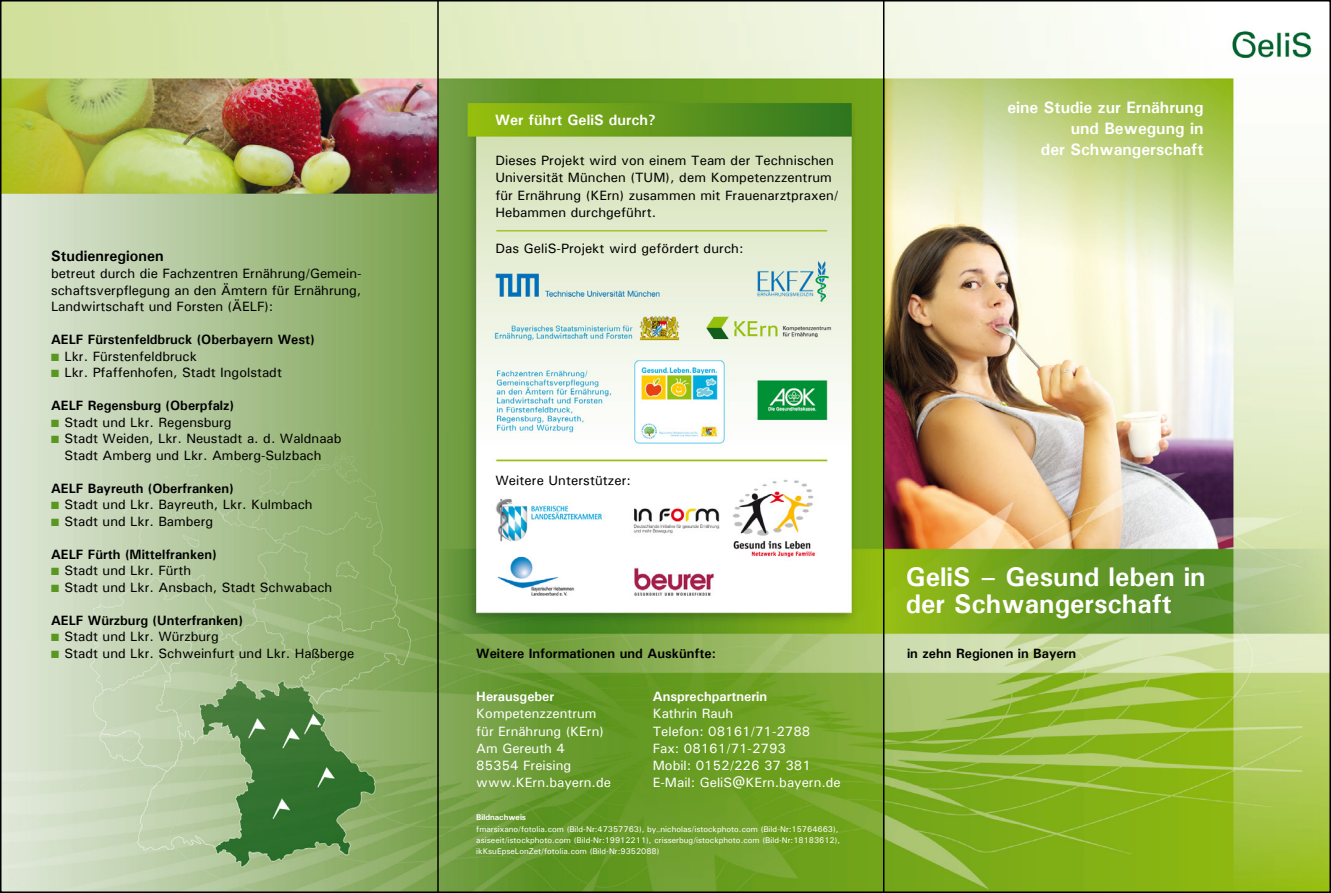
<style>
.page{position:relative;width:1331px;height:893px;background:#fff}
.page>*{position:absolute;margin:0;border:0;box-sizing:border-box;transform-origin:0 0}
.t1{font:700 27px/27px "Univers";color:#fff}
.t2{font:700 16.5px/21px "Univers";color:#fff;text-align:right}
.t3{font:700 15px "Univers";letter-spacing:.005em;color:#fff}
.t4{font:700 15px "Univers";letter-spacing:.005em;color:#000}
.t5{font:500 13.5px/16.5px "Univers";color:#000;text-align:justify}
.t6{font:700 13.5px "Univers";color:#000}
.t7{font:500 13.5px/17.2px "Univers";color:#fff}
.t8{font:700 13.5px "Univers";color:#fff}
.t9{font:500 8.25px/11.2px "Univers";color:#fff}
.t10{font:700 8.25px "Univers";color:#fff}
.s1{color:#599720}
</style>
<div class="page">
<img style="left:3px;top:3px;width:1325px;height:887px">
<hr style="left:437px;top:0;width:2px;height:893px;background:#000">
<hr style="left:883px;top:0;width:1px;height:893px;background:#000">
<p class="t4" style="left:51px;top:246px;width:114px">Studienregionen</p>
<p class="t5" style="left:51px;top:265px;width:312px">betreut durch die Fachzentren Ernährung/Gemein&shy;schaftsverpflegung an den Ämtern für Ernährung, Landwirtschaft und Forsten (ÄELF):</p>
<p class="t6" style="left:51px;top:331px;width:265px">AELF Fürstenfeldbruck (Oberbayern West)</p>
<p class="t5" style="left:51px;top:348px;width:148px"><span class="s1">■</span> Lkr. Fürstenfeldbruck</p>
<p class="t5" style="left:51px;top:364px;width:232px"><span class="s1">■</span> Lkr. Pfaffenhofen, Stadt Ingolstadt</p>
<p class="t6" style="left:51px;top:397px;width:185px">AELF Regensburg (Oberpfalz)</p>
<p class="t5" style="left:51px;top:414px;width:182px"><span class="s1">■</span> Stadt und Lkr. Regensburg</p>
<p class="t5" style="left:51px;top:430px;width:292px;text-align:center"><span class="s1">■</span> Stadt Weiden, Lkr. Neustadt a. d. Waldnaab<br>Stadt Amberg und Lkr. Amberg-Sulzbach</p>
<p class="t6" style="left:51px;top:480px;width:184px">AELF Bayreuth (Oberfranken)</p>
<p class="t5" style="left:51px;top:496px;width:263px"><span class="s1">■</span> Stadt und Lkr. Bayreuth, Lkr. Kulmbach</p>
<p class="t5" style="left:51px;top:513px;width:164px"><span class="s1">■</span> Stadt und Lkr. Bamberg</p>
<p class="t6" style="left:51px;top:546px;width:167px">AELF Fürth (Mittelfranken)</p>
<p class="t5" style="left:51px;top:562px;width:142px"><span class="s1">■</span> Stadt und Lkr. Fürth</p>
<p class="t5" style="left:51px;top:579px;width:283px"><span class="s1">■</span> Stadt und Lkr. Ansbach, Stadt Schwabach</p>
<p class="t6" style="left:51px;top:612px;width:193px">AELF Würzburg (Unterfranken)</p>
<p class="t5" style="left:51px;top:628px;width:169px"><span class="s1">■</span> Stadt und Lkr. Würzburg</p>
<p class="t5" style="left:51px;top:645px;width:305px"><span class="s1">■</span> Stadt und Lkr. Schweinfurt und Lkr. Haßberge</p>
<p class="t3" style="left:495px;top:110px;width:162px">Wer führt GeliS durch?</p>
<p class="t5" style="left:495px;top:151px;width:344px;line-height:17.2px;text-align:left">Dieses Projekt wird von einem Team der Technischen Universität München (TUM), dem Kompetenzzentrum für Ernährung (KErn) zusammen mit Frauenarztpraxen/ Hebammen durchgeführt.</p>
<p class="t5" style="left:495px;top:240px;width:250px">Das GeliS-Projekt wird gefördert durch:</p>
<p class="t2" style="left:1007px;top:97px;width:198px">eine Studie zur Ernährung und Bewegung in<br>der Schwangerschaft</p>
<p class="t5" style="left:495px;top:472px;width:137px">Weitere Unterstützer:</p>
<p class="t6" style="left:476px;top:644px;width:241px">Weitere Informationen und Auskünfte:</p>
<p class="t8" style="left:476px;top:688px;width:79px">Herausgeber</p>
<p class="t7" style="left:476px;top:705px;width:136px">Kompetenzzentrum für Ernährung (KErn)<br>Am Gereuth 4<br>85354 Freising www.KErn.bayern.de</p>
<p class="t8" style="left:653px;top:688px;width:116px">Ansprechpartnerin</p>
<p class="t7" style="left:653px;top:705px;width:190px">Kathrin Rauh<br>Telefon: 08161/71-2788<br>Fax: 08161/71-2793<br>Mobil: 0152/226 37 381<br>E-Mail: GeliS@KErn.bayern.de</p>
<p class="t10" style="left:476px;top:812px;width:51px">Bildnachweis</p>
<p class="t9" style="left:476px;top:823px;width:365px">fmarsixano/fotolia.com (Bild-Nr:47357763), by_nicholas/istockphoto.com (Bild-Nr:15764663), asiseeit/istockphoto.com (Bild-Nr:19912211), crisserbug/istockphoto.com (Bild-Nr:18183612), ikKsuEpseLonZet/fotolia.com (Bild-Nr:9352088)</p>
<h1 class="t1" style="left:906px;top:563px;width:301px">GeliS – Gesund leben in der Schwangerschaft</h1>
<p class="t6" style="left:907px;top:645px;width:171px">in zehn Regionen in Bayern</p>
</div>
